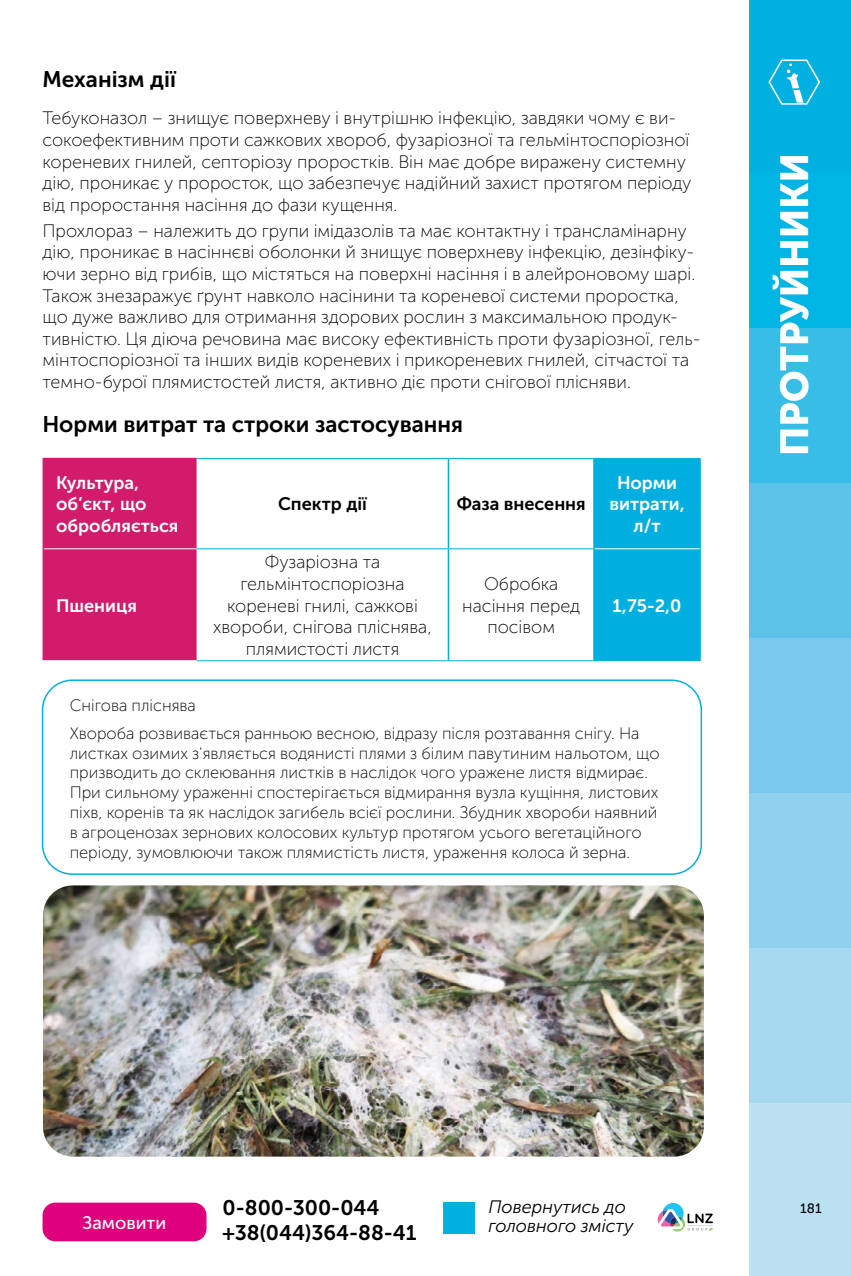
<style>
.page{position:relative;width:851px;height:1276px;background:#fff}
.page>*{position:absolute;margin:0;border:0;box-sizing:border-box;transform-origin:0 0}
.t1{font:22.5px "Museo Sans Cyrl 700";color:#000}
.t2{font:21px/25.2px "Museo Sans Cyrl 700";color:#000}
.t3{font:18px/21.6px "Museo Sans Cyrl 100";color:#000}
.t4{font:18px/21.6px "Museo Sans Cyrl 700";color:#fff}
.t5{font:italic 18px/19.5px "Museo Sans Cyrl 300";color:#000}
.t6{font:18px "Museo Sans Cyrl 700";color:#000}
.t7{font:18px "Museo Sans Cyrl 500";color:#fff}
.t8{font:16.5px/19.8px "Museo Sans Cyrl 100";color:#000}
.t9{font:13.5px "Museo Sans Cyrl 500";color:#000}
</style>
<div class="page">
<div style="left:443px;top:1202px;width:31px;height:31px;background:#00b0e0"></div>
<div style="left:748px;top:0;width:102px;height:173px;background:#00b0e0"></div>
<div style="left:748px;top:173px;width:102px;height:155px;background:#00b5e3"></div>
<div style="left:748px;top:328px;width:102px;height:155px;background:#38bde6"></div>
<div style="left:748px;top:483px;width:102px;height:155px;background:#5cc2e8"></div>
<div style="left:748px;top:638px;width:102px;height:155px;background:#78c9eb"></div>
<div style="left:748px;top:793px;width:102px;height:155px;background:#8fd1ed"></div>
<div style="left:748px;top:948px;width:102px;height:154px;background:#a6d9f0"></div>
<div style="left:748px;top:1102px;width:102px;height:174px;background:#bae0f2"></div>
<svg style="left:772px;top:156px;width:36px;height:297px"></svg>
<svg style="left:768px;top:59px;width:52px;height:46px"></svg>
<svg style="left:657px;top:1203px;width:56px;height:28px"></svg>
<div style="left:43px;top:1202px;width:163px;height:39px;background:#de007c;border-radius:13px"></div>
<div style="left:42px;top:679px;width:660px;height:196px;border:2px solid #00afdf;border-radius:30px"></div>
<div style="left:44px;top:459px;width:152px;height:201px;background:#d21b6b"></div>
<div style="left:594px;top:459px;width:105px;height:201px;background:#00afdf"></div>
<hr style="left:594px;top:548px;width:105px;height:1px;background:#fff">
<hr style="left:43px;top:458px;width:153px;height:1px;background:#d21b6b">
<hr style="left:43px;top:459px;width:1px;height:90px;background:#d21b6b">
<hr style="left:43px;top:549px;width:1px;height:111px;background:#d21b6b">
<hr style="left:44px;top:548px;width:152px;height:1px;background:#fff">
<hr style="left:196px;top:458px;width:252px;height:1px;background:#00afdf">
<hr style="left:448px;top:458px;width:146px;height:1px;background:#00afdf">
<hr style="left:196px;top:548px;width:252px;height:1px;background:#00afdf">
<hr style="left:448px;top:548px;width:145px;height:1px;background:#00afdf">
<hr style="left:196px;top:660px;width:252px;height:1px;background:#00afdf">
<hr style="left:448px;top:660px;width:146px;height:1px;background:#00afdf">
<hr style="left:447px;top:459px;width:2px;height:89px;background:#00afdf">
<hr style="left:447px;top:549px;width:2px;height:111px;background:#00afdf">
<hr style="left:594px;top:458px;width:106px;height:1px;background:#00afdf">
<hr style="left:699px;top:459px;width:1px;height:90px;background:#00afdf">
<hr style="left:699px;top:549px;width:1px;height:111px;background:#00afdf">
<hr style="left:594px;top:660px;width:106px;height:1px;background:#00afdf">
<hr style="left:593px;top:459px;width:1px;height:90px;background:#00afdf">
<hr style="left:593px;top:549px;width:1px;height:111px;background:#00afdf">
<img style="left:43px;top:885px;width:660px;height:271px">
<p class="t1" style="left:43px;top:67px;width:135px">Механізм дії</p>
<p class="t3" style="left:43px;top:108px;width:650px">Тебуконазол – знищує поверхневу і внутрішню інфекцію, завдяки чому є ви&shy;сокоефективним проти сажкових хвороб, фузаріозної та гельмінтоспоріозної кореневих гнилей, септоріозу проростків. Він має добре виражену системну дію, проникає у проросток, що забезпечує надійний захист протягом періоду від проростання насіння до фази кущення.</p>
<p class="t3" style="left:43px;top:220px;width:659px">Прохлораз – належить до групи імідазолів та має контактну і трансламінарну дію, проникає в насіннєві оболонки й знищує поверхневу інфекцію, дезінфіку&shy;ючи зерно від грибів, що містяться на поверхні насіння і в алейроновому шарі.<br>Також знезаражує ґрунт навколо насінини та кореневої системи проростка, що дуже важливо для отримання здорових рослин з максимальною продук&shy;тивністю. Ця діюча речовина має високу ефективність проти фузаріозної, гель&shy;мінтоспоріозної та інших видів кореневих і прикореневих гнилей, сітчастої та темно-бурої плямистостей листя, активно діє проти снігової плісняви.</p>
<p class="t1" style="left:43px;top:411px;width:422px">Норми витрат та строки застосування</p>
<p class="t4" style="left:56px;top:472px;width:124px">Культура, об’єкт, що обробляється</p>
<p class="t4" style="left:56px;top:594px;width:82px">Пшениця</p>
<p class="t6" style="left:278px;top:494px;width:90px">Спектр дії</p>
<p class="t6" style="left:456px;top:494px;width:131px">Фаза внесення</p>
<p class="t3" style="left:213px;top:551px;width:220px;text-align:center">Фузаріозна та гельмінтоспоріозна кореневі гнилі, сажкові хвороби, снігова пліснява, плямистості листя</p>
<p class="t3" style="left:462px;top:573px;width:119px;text-align:center">Обробка насіння перед посівом</p>
<p class="t4" style="left:609px;top:472px;width:77px;text-align:center">Норми витрати, л/т</p>
<p class="t4" style="left:612px;top:594px;width:70px">1,75-2,0</p>
<p class="t8" style="left:70px;top:691px;width:571px;line-height:28.3px">Снігова пліснява<br>Хвороба розвивається ранньою весною, відразу після розтавання снігу. На</p>
<p class="t8" style="left:70px;top:743px;width:591px">листках озимих з'являється водянисті плями з білим павутиним нальотом, що призводить до склеювання листків в наслідок чого уражене листя відмирає.<br>При сильному ураженні спостерігається відмирання вузла кущіння, листових піхв, коренів та як наслідок загибель всієї рослини. Збудник хвороби наявний в агроценозах зернових колосових культур протягом усього вегетаційного періоду, зумовлюючи також плямистість листя, ураження колоса й зерна.</p>
<p class="t7" style="left:83px;top:1212px;width:85px">Замовити</p>
<p class="t2" style="left:222px;top:1195px;width:196px">0-800-300-044 +38(044)364-88-41</p>
<p class="t9" style="left:800px;top:1200px;width:23px">181</p>
<p class="t5" style="left:488px;top:1197px;width:147px">Повернутись до головного змісту</p>
</div>
